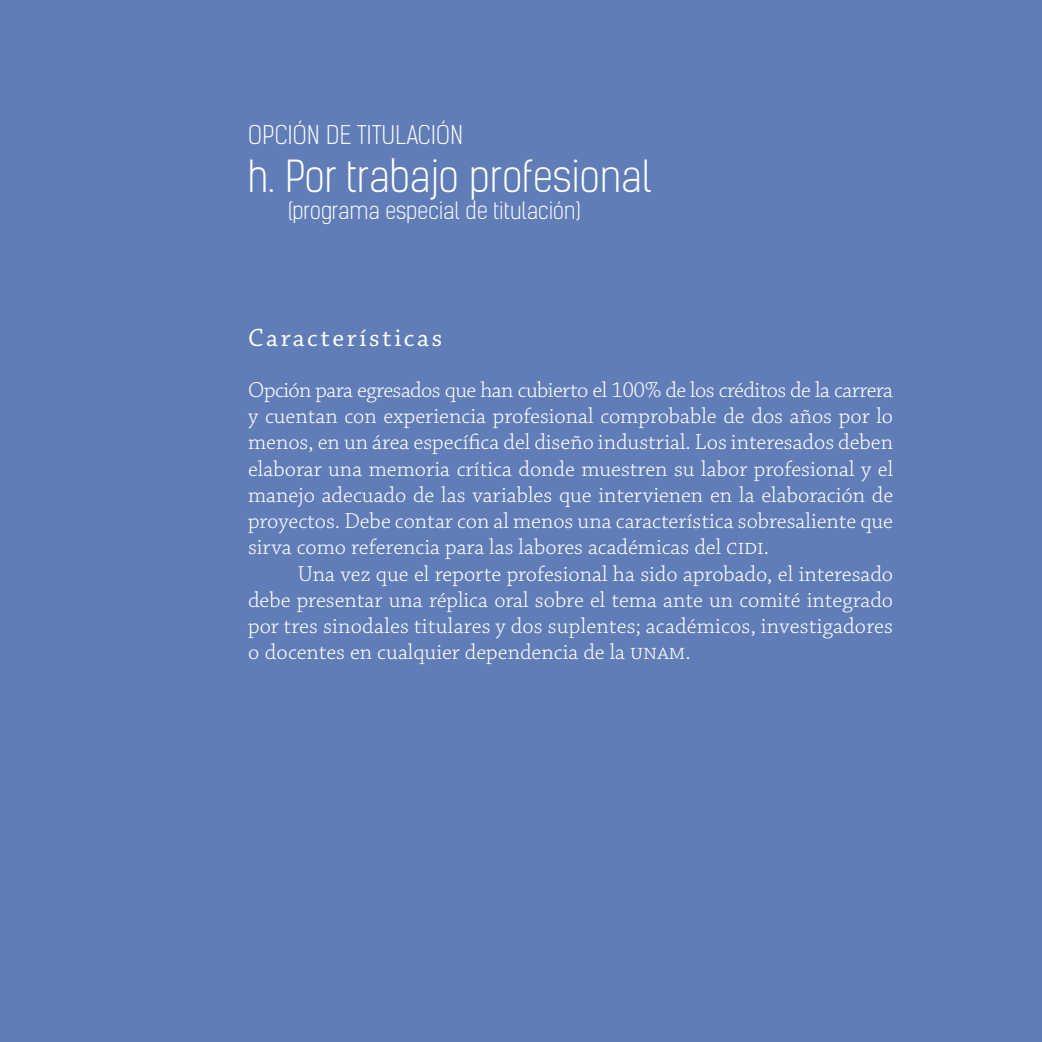
<style>
.page{position:relative;width:1042px;height:1042px;background:#607db7}
.page>*{position:absolute;margin:0;border:0;box-sizing:border-box;transform-origin:0 0}
.t1{font:300 42px "Kelson Sans";color:#fff}
.t2{font:26.25px "Chaparral Pro";letter-spacing:.1em;color:#fff}
.t3{font:300 24.5px "Kelson Sans";letter-spacing:.015em;color:#fff}
.características{font:300 22.75px/26.2px "Chaparral Pro";color:#fff;text-align:justify}
.texto_con_sangría{font:300 22.75px/26.2px "Chaparral Pro";letter-spacing:.005em;color:#fff;text-align:justify}
.t4{font:300 22.75px "Kelson Sans";color:#fff}
</style>
<div class="page">
<p class="t3" style="left:248px;top:120px;width:216px">OPCIÓN DE TITULACIÓN</p>
<p class="t1" style="left:248px;top:151px;width:405px">h. Por trabajo profesional</p>
<p class="t4" style="left:288px;top:197px;width:294px">(programa especial de titulación)</p>
<p class="t2" style="left:248px;top:323px;width:196px">Características</p>
<p class="características" style="left:248px;top:377px;width:646px">Opción para egresados que han cubierto el 100% de los créditos de la carrera y cuentan con experiencia profesional comprobable de dos años por lo menos, en un área específica del diseño industrial. Los interesados deben elaborar una memoria crítica donde muestren su labor profesional y el manejo adecuado de las variables que intervienen en la elaboración de proyectos. Debe contar con al menos una característica sobresaliente que sirva como referencia para las labores académicas del cidi.</p>
<p class="texto_con_sangría" style="left:248px;top:561px;width:646px;text-indent:50px">Una vez que el reporte profesional ha sido aprobado, el interesado debe presentar una réplica oral sobre el tema ante un comité integrado por tres sinodales titulares y dos suplentes; académicos, investigadores o docentes en cualquier dependencia de la unam.</p>
</div>
